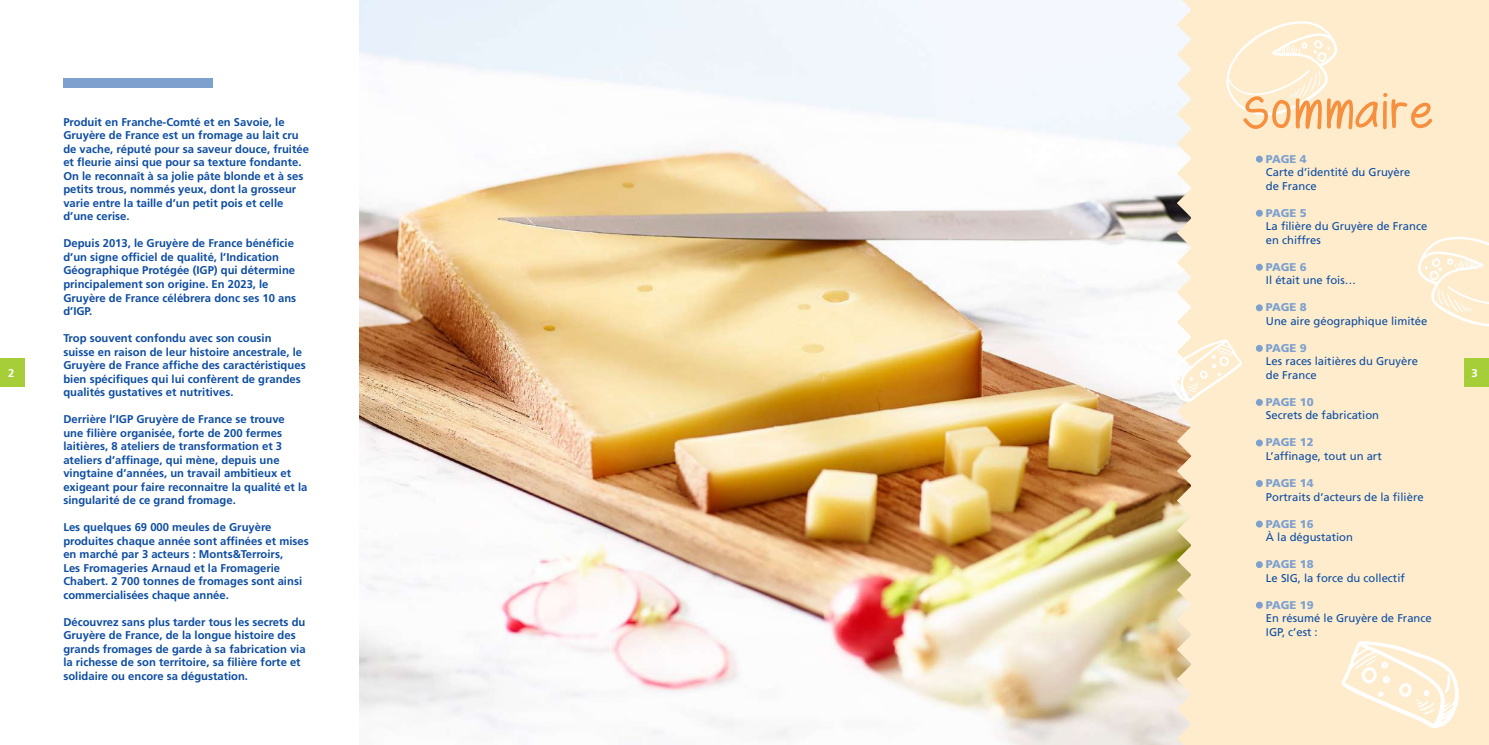
<style>
.page{position:relative;width:1489px;height:745px;background:#fff}
.page>*{position:absolute;margin:0;border:0;box-sizing:border-box;transform-origin:0 0}
.t1{font:51.75px "Swagger";letter-spacing:.07em;color:#f6903f}
.t2{font:700 11.25px/13.5px "Frutiger LT Std";color:#0d4da1}
.t3{font:11.25px/13.5px "Frutiger LT Std";color:#0d4da1}
.t4{font:900 11.25px "Frutiger LT Std";color:#7da0ce}
.t5{font:700 11.25px "Frutiger LT Std";color:#fff}
</style>
<div class="page">
<img style="left:359px;top:0;width:811px;height:744px">
<svg style="left:1170px;top:0;width:318px;height:744px;background:#fcebcd"></svg>
<div style="left:63px;top:78px;width:150px;height:9px;background:#7da0ce"></div>
<div style="left:0;top:358px;width:24px;height:28px;background:#a6ce39"></div>
<div style="left:1464px;top:358px;width:24px;height:28px;background:#a6ce39"></div>
<h1 class="t1" style="left:1243px;top:85px;width:189px">Sommaire</h1>
<p class="t2" style="left:63px;top:115px;width:247px">Produit en Franche-Comté et en Savoie, le Gruyère de France est un fromage au lait cru de vache, réputé pour sa saveur douce, fruitée et fleurie ainsi que pour sa texture fondante.<br>On le reconnaît à sa jolie pâte blonde et à ses petits trous, nommés yeux, dont la grosseur varie entre la taille d’un petit pois et celle d’une cerise.</p>
<p class="t2" style="left:63px;top:237px;width:234px">Depuis 2013, le Gruyère de France bénéficie d’un signe officiel de qualité, l’Indication Géographique Protégée (IGP) qui détermine principalement son origine. En 2023, le Gruyère de France célébrera donc ses 10 ans d’IGP.</p>
<p class="t2" style="left:63px;top:331px;width:244px">Trop souvent confondu avec son cousin suisse en raison de leur histoire ancestrale, le Gruyère de France affiche des caractéristiques bien spécifiques qui lui confèrent de grandes qualités gustatives et nutritives.</p>
<p class="t2" style="left:63px;top:412px;width:245px">Derrière l’IGP Gruyère de France se trouve une filière organisée, forte de 200 fermes laitières, 8 ateliers de transformation et 3 ateliers d’affinage, qui mène, depuis une vingtaine d’années, un travail ambitieux et exigeant pour faire reconnaitre la qualité et la singularité de ce grand fromage.</p>
<p class="t2" style="left:63px;top:520px;width:247px">Les quelques 69 000 meules de Gruyère produites chaque année sont affinées et mises en marché par 3 acteurs : Monts&amp;Terroirs,<br>Les Fromageries Arnaud et la Fromagerie Chabert. 2 700 tonnes de fromages sont ainsi commercialisées chaque année.</p>
<p class="t2" style="left:63px;top:615px;width:244px">Découvrez sans plus tarder tous les secrets du Gruyère de France, de la longue histoire des grands fromages de garde à sa fabrication via la richesse de son territoire, sa filière forte et solidaire ou encore sa dégustation.</p>
<p class="t4" style="left:1265px;top:152px;width:42px">PAGE 4</p>
<p class="t3" style="left:1265px;top:165px;width:146px">Carte d’identité du Gruyère de France</p>
<p class="t4" style="left:1265px;top:206px;width:42px">PAGE 5</p>
<p class="t3" style="left:1265px;top:219px;width:163px">La filière du Gruyère de France en chiffres</p>
<p class="t4" style="left:1265px;top:260px;width:42px">PAGE 6</p>
<p class="t3" style="left:1265px;top:273px;width:92px">Il était une fois…</p>
<p class="t4" style="left:1265px;top:300px;width:42px">PAGE 8</p>
<p class="t3" style="left:1265px;top:314px;width:163px">Une aire géographique limitée</p>
<p class="t4" style="left:1265px;top:341px;width:42px">PAGE 9</p>
<p class="t3" style="left:1265px;top:354px;width:153px">Les races laitières du Gruyère de France</p>
<p class="t4" style="left:1265px;top:395px;width:49px">PAGE 10</p>
<p class="t3" style="left:1265px;top:408px;width:115px">Secrets de fabrication</p>
<p class="t4" style="left:1265px;top:435px;width:49px">PAGE 12</p>
<p class="t3" style="left:1265px;top:449px;width:117px">L’affinage, tout un art</p>
<p class="t4" style="left:1265px;top:476px;width:49px">PAGE 14</p>
<p class="t3" style="left:1265px;top:489px;width:159px">Portraits d’acteurs de la filière</p>
<p class="t4" style="left:1265px;top:516px;width:49px">PAGE 16</p>
<p class="t3" style="left:1265px;top:530px;width:88px">À la dégustation</p>
<p class="t4" style="left:1265px;top:557px;width:49px">PAGE 18</p>
<p class="t3" style="left:1265px;top:570px;width:140px">Le SIG, la force du collectif</p>
<p class="t4" style="left:1265px;top:597px;width:49px">PAGE 19</p>
<p class="t3" style="left:1265px;top:611px;width:167px">En résumé le Gruyère de France<br>IGP, c’est :</p>
<p class="t5" style="left:8px;top:366px;width:8px">2</p>
<p class="t5" style="left:1471px;top:366px;width:8px">3</p>
</div>
